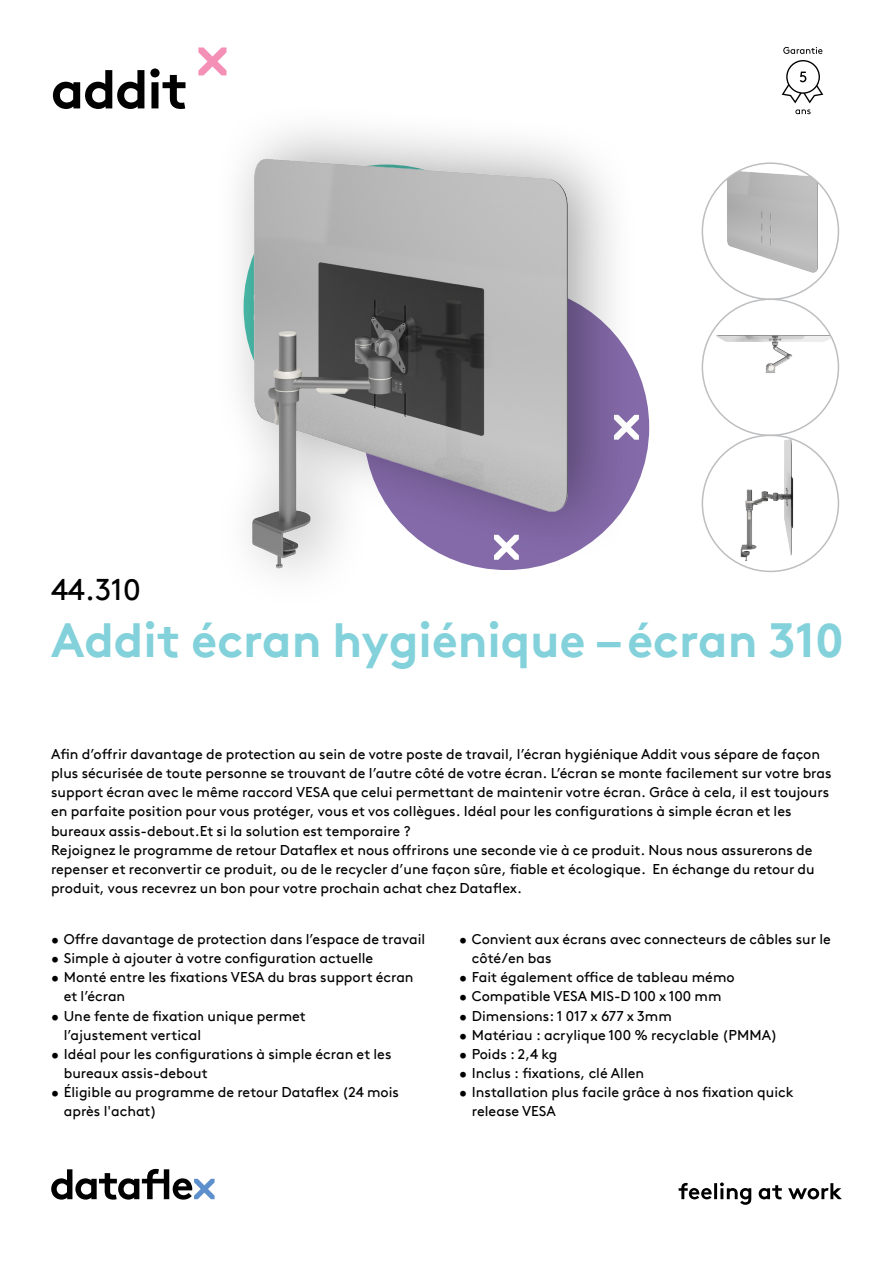
<style>
.page{position:relative;width:893px;height:1263px;background:#fff}
.page>*{position:absolute;margin:0;border:0;box-sizing:border-box;transform-origin:0 0}
.hoofdstuk{font:700 54px "Brown Pro TT";letter-spacing:-.02em;color:#000}
.productnaam{font:700 48px "Brown Pro TT";color:#83d1da}
.productnummer{font:30px "Brown Pro TT";color:#000}
.omschrijving{font:14.25px/19.2px "Brown Pro TT";color:#000}
</style>
<div class="page">
<svg style="left:641px;top:380px;width:8px;height:95px"></svg>
<svg style="left:51px;top:1169px;width:164px;height:30px"></svg>
<svg style="left:679px;top:1182px;width:163px;height:23px"></svg>
<svg style="left:198px;top:47px;width:28px;height:28px"></svg>
<img style="left:702px;top:163px;width:136px;height:136px;border-radius:68px">
<img style="left:702px;top:299px;width:136px;height:136px;border-radius:68px">
<img style="left:702px;top:435px;width:136px;height:136px;border-radius:68px">
<img style="left:238px;top:133px;width:403px;height:441px">
<svg style="left:782px;top:60px;width:41px;height:43px"></svg>
<svg style="left:783px;top:47px;width:39px;height:7px"></svg>
<svg style="left:795px;top:109px;width:16px;height:5px"></svg>
<p class="hoofdstuk" style="left:51px;top:46px;width:139px">addit</p>
<p class="productnummer" style="left:51px;top:566px;width:91px">44.310</p>
<p class="productnaam" style="left:51px;top:601px;width:794px">Addit écran hygiénique – écran 310</p>
<p class="omschrijving" style="left:51px;top:743px;width:782px">Afin d’offrir davantage de protection au sein de votre poste de travail, l’écran hygiénique Addit vous sépare de façon plus sécurisée de toute personne se trouvant de l’autre côté de votre écran. L’écran se monte facilement sur votre bras support écran avec le même raccord VESA que celui permettant de maintenir votre écran. Grâce à cela, il est toujours en parfaite position pour vous protéger, vous et vos collègues. Idéal pour les configurations à simple écran et les bureaux assis-debout.Et si la solution est temporaire ?<br>Rejoignez le programme de retour Dataflex et nous offrirons une seconde vie à ce produit. Nous nous assurerons de repenser et reconvertir ce produit, ou de le recycler d’une façon sûre, fiable et écologique. En échange du retour du produit, vous recevrez un bon pour votre prochain achat chez Dataflex.</p>
<p class="omschrijving" style="left:51px;top:928px;width:376px">• Offre davantage de protection dans l’espace de travail</p>
<p class="omschrijving" style="left:51px;top:947px;width:324px">• Simple à ajouter à votre configuration actuelle</p>
<p class="omschrijving" style="left:64px;top:966px;width:351px;text-indent:-13px">• Monté entre les fixations VESA du bras support écran et l’écran</p>
<p class="omschrijving" style="left:64px;top:1005px;width:244px;text-indent:-13px">• Une fente de fixation unique permet l’ajustement vertical</p>
<p class="omschrijving" style="left:64px;top:1043px;width:329px;text-indent:-13px">• Idéal pour les configurations à simple écran et les bureaux assis-debout</p>
<p class="omschrijving" style="left:64px;top:1081px;width:337px;text-indent:-13px">• Éligible au programme de retour Dataflex (24 mois après l'achat)</p>
<p class="omschrijving" style="left:472px;top:928px;width:360px;text-indent:-13px">• Convient aux écrans avec connecteurs de câbles sur le côté/en bas</p>
<p class="omschrijving" style="left:459px;top:966px;width:277px">• Fait également office de tableau mémo</p>
<p class="omschrijving" style="left:459px;top:986px;width:264px">• Compatible VESA MIS-D 100 x 100 mm</p>
<p class="omschrijving" style="left:459px;top:1005px;width:214px">• Dimensions: 1 017 x 677 x 3mm</p>
<p class="omschrijving" style="left:459px;top:1024px;width:320px">• Matériau : acrylique 100 % recyclable (PMMA)</p>
<p class="omschrijving" style="left:459px;top:1043px;width:100px">• Poids : 2,4 kg</p>
<p class="omschrijving" style="left:459px;top:1062px;width:187px">• Inclus : fixations, clé Allen</p>
<p class="omschrijving" style="left:472px;top:1081px;width:323px;text-indent:-13px">• Installation plus facile grâce à nos fixation quick release VESA</p>
</div>
